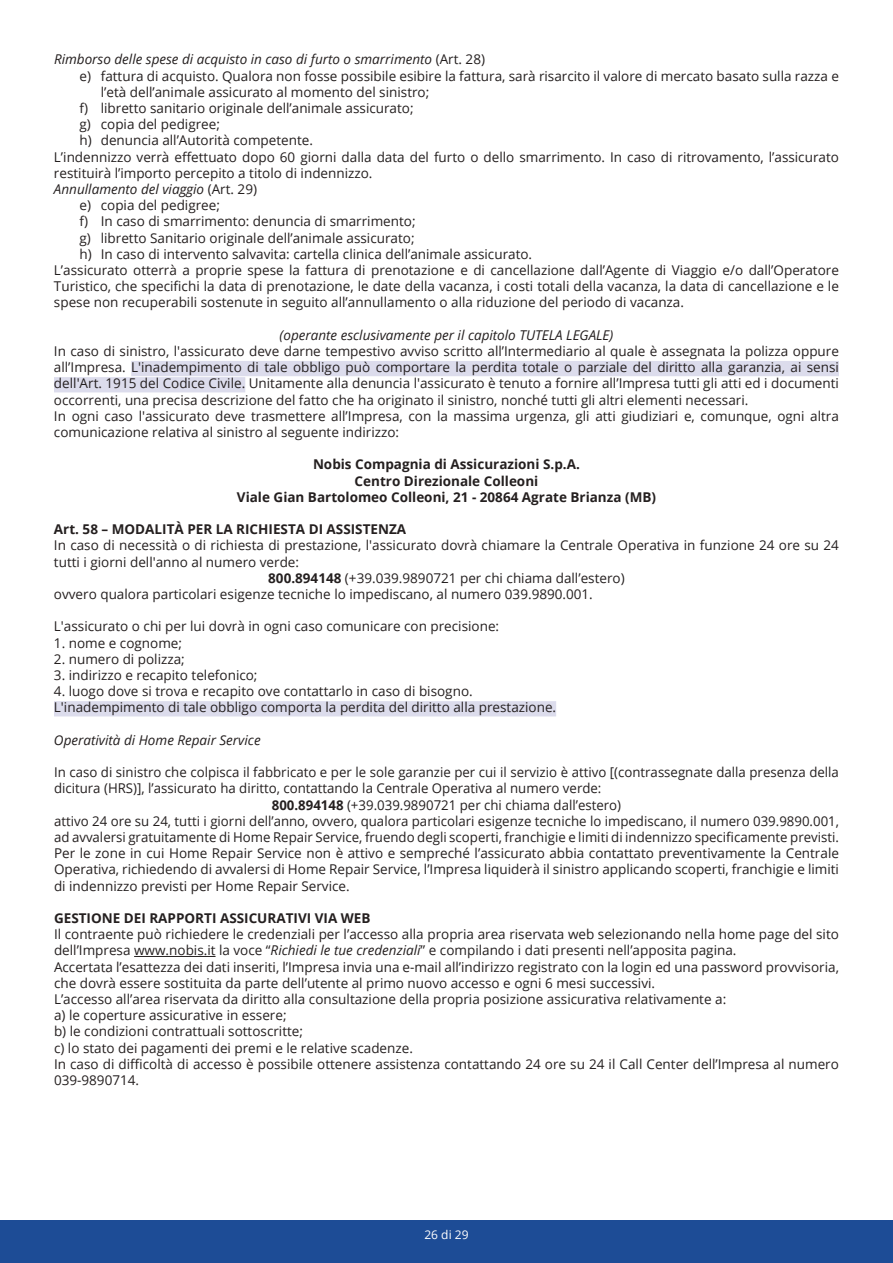
<style>
.page{position:relative;width:893px;height:1263px;background:#fff}
.page>*{position:absolute;margin:0;border:0;box-sizing:border-box;transform-origin:0 0}
.t1{font:13.5px/16.2px "Open Sans";color:#241f1f}
.t2{font:700 13.5px/16.2px "Open Sans";color:#241f1f;text-align:center}
.t3{font:italic 13.5px "Open Sans";color:#241f1f}
.t4{font:12px "Open Sans";color:#fff}
.s1{font-style:normal}
.s2{font-weight:700}
.s3{font-style:italic}
</style>
<div class="page">
<div style="left:0;top:1220px;width:893px;height:43px;background:#1d4c96"></div>
<div style="left:131px;top:361px;width:708px;height:15px;background:#dcdcec"></div>
<div style="left:54px;top:377px;width:191px;height:15px;background:#dcdcec"></div>
<div style="left:54px;top:701px;width:502px;height:15px;background:#dcdcec"></div>
<hr style="left:134px;top:956px;width:82px;height:1px;background:#241f1f">
<p class="t3" style="left:54px;top:50px;width:433px">Rimborso delle spese di acquisto in caso di furto o smarrimento <span class="s1">(Art. 28)</span></p>
<p class="t1" style="left:80px;top:67px;width:761px">e) fattura di acquisto. Qualora non fosse possibile esibire la fattura, sarà risarcito il valore di mercato basato sulla razza e</p>
<p class="t1" style="left:101px;top:83px;width:330px">l’età dell’animale assicurato al momento del sinistro;</p>
<p class="t1" style="left:80px;top:100px;width:336px">f) libretto sanitario originale dell’animale assicurato;</p>
<p class="t1" style="left:80px;top:116px;width:142px">g) copia del pedigree;</p>
<p class="t1" style="left:80px;top:132px;width:235px">h) denuncia all’Autorità competente.</p>
<p class="t1" style="left:54px;top:148px;width:786px">L’indennizzo verrà effettuato dopo 60 giorni dalla data del furto o dello smarrimento. In caso di ritrovamento, l’assicurato</p>
<p class="t1" style="left:54px;top:164px;width:320px">restituirà l’importo percepito a titolo di indennizzo.</p>
<p class="t3" style="left:54px;top:180px;width:205px">Annullamento del viaggio <span class="s1">(Art. 29)</span></p>
<p class="t1" style="left:80px;top:197px;width:142px">e) copia del pedigree;</p>
<p class="t1" style="left:80px;top:213px;width:338px">f) In caso di smarrimento: denuncia di smarrimento;</p>
<p class="t1" style="left:80px;top:229px;width:337px">g) libretto Sanitario originale dell’animale assicurato;</p>
<p class="t1" style="left:80px;top:245px;width:454px">h) In caso di intervento salvavita: cartella clinica dell’animale assicurato.</p>
<p class="t1" style="left:54px;top:262px;width:786px">L’assicurato otterrà a proprie spese la fattura di prenotazione e di cancellazione dall’Agente di Viaggio e/o dall’Operatore</p>
<p class="t1" style="left:54px;top:278px;width:786px">Turistico, che specifichi la data di prenotazione, le date della vacanza, i costi totali della vacanza, la data di cancellazione e le</p>
<p class="t1" style="left:54px;top:294px;width:632px">spese non recuperabili sostenute in seguito all’annullamento o alla riduzione del periodo di vacanza.</p>
<p class="t3" style="left:280px;top:326px;width:335px">(operante esclusivamente per il capitolo TUTELA LEGALE)</p>
<p class="t1" style="left:54px;top:343px;width:786px">In caso di sinistro, l'assicurato deve darne tempestivo avviso scritto all’Intermediario al quale è assegnata la polizza oppure all’Impresa. L'inadempimento di tale obbligo può comportare la perdita totale o parziale del diritto alla garanzia, ai sensi dell'Art. 1915 del Codice Civile. Unitamente alla denuncia l'assicurato è tenuto a fornire all’Impresa tutti gli atti ed i documenti occorrenti, una precisa descrizione del fatto che ha originato il sinistro, nonché tutti gli altri elementi necessari.<br>In ogni caso l'assicurato deve trasmettere all’Impresa, con la massima urgenza, gli atti giudiziari e, comunque, ogni altra comunicazione relativa al sinistro al seguente indirizzo:</p>
<p class="t2" style="left:237px;top:456px;width:421px">Nobis Compagnia di Assicurazioni S.p.A.<br>Centro Direzionale Colleoni<br>Viale Gian Bartolomeo Colleoni, 21 - 20864 Agrate Brianza (MB)</p>
<p class="t2" style="left:54px;top:521px;width:354px">Art. 58 – MODALITÀ PER LA RICHIESTA DI ASSISTENZA</p>
<p class="t1" style="left:54px;top:537px;width:786px">In caso di necessità o di richiesta di prestazione, l'assicurato dovrà chiamare la Centrale Operativa in funzione 24 ore su 24</p>
<p class="t1" style="left:54px;top:553px;width:247px">tutti i giorni dell'anno al numero verde:</p>
<p class="t1" style="left:268px;top:569px;width:358px"><span class="s2">800.894148</span> (+39.039.9890721 per chi chiama dall’estero)</p>
<p class="t1" style="left:54px;top:586px;width:540px">ovvero qualora particolari esigenze tecniche lo impediscano, al numero 039.9890.001.</p>
<p class="t1" style="left:54px;top:618px;width:447px">L'assicurato o chi per lui dovrà in ogni caso comunicare con precisione:</p>
<p class="t1" style="left:54px;top:634px;width:130px">1. nome e cognome;</p>
<p class="t1" style="left:54px;top:650px;width:132px">2. numero di polizza;</p>
<p class="t1" style="left:54px;top:667px;width:205px">3. indirizzo e recapito telefonico;</p>
<p class="t1" style="left:54px;top:683px;width:504px">4. luogo dove si trova e recapito ove contattarlo in caso di bisogno.<br>L'inadempimento di tale obbligo comporta la perdita del diritto alla prestazione.</p>
<p class="t3" style="left:54px;top:731px;width:208px">Operatività di Home Repair Service</p>
<p class="t1" style="left:54px;top:764px;width:786px">In caso di sinistro che colpisca il fabbricato e per le sole garanzie per cui il servizio è attivo [(contrassegnate dalla presenza della</p>
<p class="t1" style="left:54px;top:780px;width:549px">dicitura (HRS)], l’assicurato ha diritto, contattando la Centrale Operativa al numero verde:</p>
<p class="t1" style="left:272px;top:796px;width:351px"><span class="s2">800.894148</span> (+39.039.9890721 per chi chiama dall’estero)</p>
<p class="t1" style="left:54px;top:812px;width:787px">attivo 24 ore su 24, tutti i giorni dell’anno, ovvero, qualora particolari esigenze tecniche lo impediscano, il numero 039.9890.001,</p>
<p class="t1" style="left:54px;top:829px;width:786px">ad avvalersi gratuitamente di Home Repair Service, fruendo degli scoperti, franchigie e limiti di indennizzo specificamente previsti.</p>
<p class="t1" style="left:54px;top:845px;width:786px">Per le zone in cui Home Repair Service non è attivo e sempreché l’assicurato abbia contattato preventivamente la Centrale</p>
<p class="t1" style="left:54px;top:861px;width:786px">Operativa, richiedendo di avvalersi di Home Repair Service, l’Impresa liquiderà il sinistro applicando scoperti, franchigie e limiti</p>
<p class="t1" style="left:54px;top:877px;width:297px">di indennizzo previsti per Home Repair Service.</p>
<p class="t2" style="left:54px;top:910px;width:318px">GESTIONE DEI RAPPORTI ASSICURATIVI VIA WEB</p>
<p class="t1" style="left:54px;top:926px;width:786px">Il contraente può richiedere le credenziali per l’accesso alla propria area riservata web selezionando nella home page del sito dell’Impresa www.nobis.it la voce “<span class="s3">Richiedi le tue credenziali</span>” e compilando i dati presenti nell’apposita pagina.<br>Accertata l’esattezza dei dati inseriti, l’Impresa invia una e-mail all’indirizzo registrato con la login ed una password provvisoria, che dovrà essere sostituita da parte dell’utente al primo nuovo accesso e ogni 6 mesi successivi.<br>L’accesso all’area riservata da diritto alla consultazione della propria posizione assicurativa relativamente a:<br>a) le coperture assicurative in essere;<br>b) le condizioni contrattuali sottoscritte;<br>c) lo stato dei pagamenti dei premi e le relative scadenze.<br>In caso di difficoltà di accesso è possibile ottenere assistenza contattando 24 ore su 24 il Call Center dell’Impresa al numero 039-9890714.</p>
<p class="t4" style="left:424px;top:1227px;width:46px">26 di 29</p>
</div>
